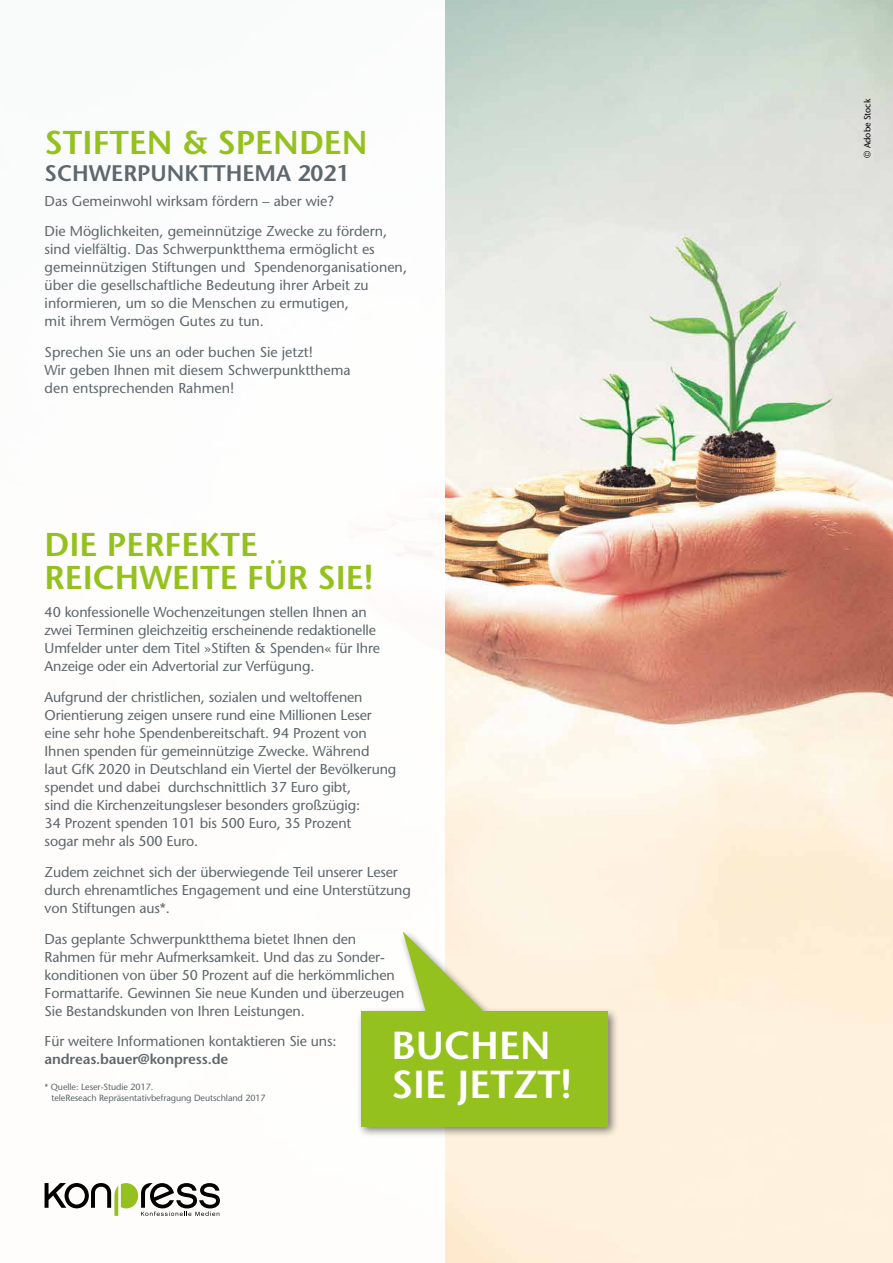
<style>
.page{position:relative;width:893px;height:1263px;background:#fff}
.page>*{position:absolute;margin:0;border:0;box-sizing:border-box;transform-origin:0 0}
.t1{font:600 39px/39px "Stone Sans";color:#fff}
.t2{font:600 33px/33px "Stone Sans";color:#95c11f}
.t3{font:600 22.5px "Stone Sans";color:#5e676c}
.t4{font:14.25px/18px "Stone Sans";letter-spacing:-.01em;color:#5e676c}
.t5{font:600 14.25px "Stone Sans";letter-spacing:-.01em;color:#5e676c}
.t6{font:9px/10.5px "Stone Sans";letter-spacing:-.01em;color:#5e676c}
.t7{font:9px "Stone Sans";letter-spacing:-.01em;color:#000}
.s1{font-family:"Helvetica";font-weight:300}
</style>
<div class="page">
<img style="left:444px;top:0;width:449px;height:1263px">
<div style="left:356px;top:928px;width:263px;height:210px;background:#000;opacity:.5"></div>
<div style="left:362px;top:1012px;width:246px;height:115px;background:#95c11f"></div>
<svg style="left:403px;top:931px;width:103px;height:81px"></svg>
<svg style="left:45px;top:1183px;width:175px;height:33px"></svg>
<h2 class="t2" style="left:45px;top:125px;width:38px">Stiften</h2>
<h2 class="t2" style="left:182px;top:125px;width:76px">&amp; Spenden</h2>
<h3 class="t3" style="left:45px;top:159px;width:306px">SCHWERPUNKTTHEMA 2021</h3>
<p class="t4" style="left:45px;top:185px;width:344px;line-height:30.8px">Das Gemeinwohl wirksam fördern – aber wie?<br>Die Möglichkeiten, gemeinnützige Zwecke zu fördern,</p>
<p class="t4" style="left:45px;top:240px;width:364px">sind vielfältig. Das Schwerpunktthema ermöglicht es gemeinnützigen Stiftungen und Spendenorganisationen, über die gesellschaftliche Bedeutung ihrer Arbeit zu informieren, um so die Menschen zu ermutigen,<br>mit ihrem Vermögen Gutes zu tun.</p>
<p class="t4" style="left:45px;top:343px;width:307px">Sprechen Sie uns an oder buchen Sie jetzt!<br>Wir geben Ihnen mit diesem Schwerpunktthema den entsprechenden Rahmen!</p>
<h2 class="t2" style="left:45px;top:527px;width:330px">DIE PERFEKTE<br>REICHWEITE FÜR SIE!</h2>
<p class="t4" style="left:45px;top:603px;width:337px">40 konfessionelle Wochenzeitungen stellen Ihnen an zwei Terminen gleichzeitig erscheinende redaktionelle Umfelder unter dem Titel »Stiften &amp; Spenden« für Ihre Anzeige oder ein Advertorial zur Verfügung.</p>
<p class="t4" style="left:45px;top:688px;width:353px">Aufgrund der christlichen, sozialen und weltoffenen Orientierung zeigen unsere rund eine Millionen Leser eine sehr hohe Spendenbereitschaft. 94 Prozent von Ihnen spenden für gemeinnützige Zwecke. Während<br>laut GfK 2020 in Deutschland ein Viertel der Bevölkerung spendet und dabei durchschnittlich 37 Euro gibt,<br>sind die Kirchenzeitungsleser besonders großzügig:<br>34 Prozent spenden 101 bis 500 Euro, 35 Prozent<br>sogar mehr als 500 Euro.</p>
<p class="t4" style="left:45px;top:863px;width:368px">Zudem zeichnet sich der überwiegende Teil unserer Leser durch ehrenamtliches Engagement und eine Unterstützung von Stiftungen aus*.</p>
<p class="t4" style="left:45px;top:929px;width:361px">Das geplante Schwerpunktthema bietet Ihnen den Rahmen für mehr Aufmerksamkeit. Und das zu Sonder&shy;konditionen von über 50 Prozent auf die herkömmlichen Formattarife. Gewinnen Sie neue Kunden und überzeugen Sie Bestandskunden von Ihren Leistungen.</p>
<p class="t4" style="left:45px;top:1032px;width:293px">Für weitere Informationen kontaktieren Sie uns:</p>
<p class="t5" style="left:45px;top:1050px;width:185px">andreas.bauer@konpress.de</p>
<h1 class="t1" style="left:391px;top:1025px;width:182px">BUCHEN<br>SIE JETZT!</h1>
<p class="t6" style="left:51px;top:1082px;width:216px;text-indent:-7px">* Quelle: Leser-Studie 2017.<br>teleReseach Repräsentativbefragung Deutschland 2017</p>
<p class="t7" style="left:862px;top:158px;width:60px;rotate:-90deg"><span class="s1">©</span> Adobe Stock</p>
</div>
